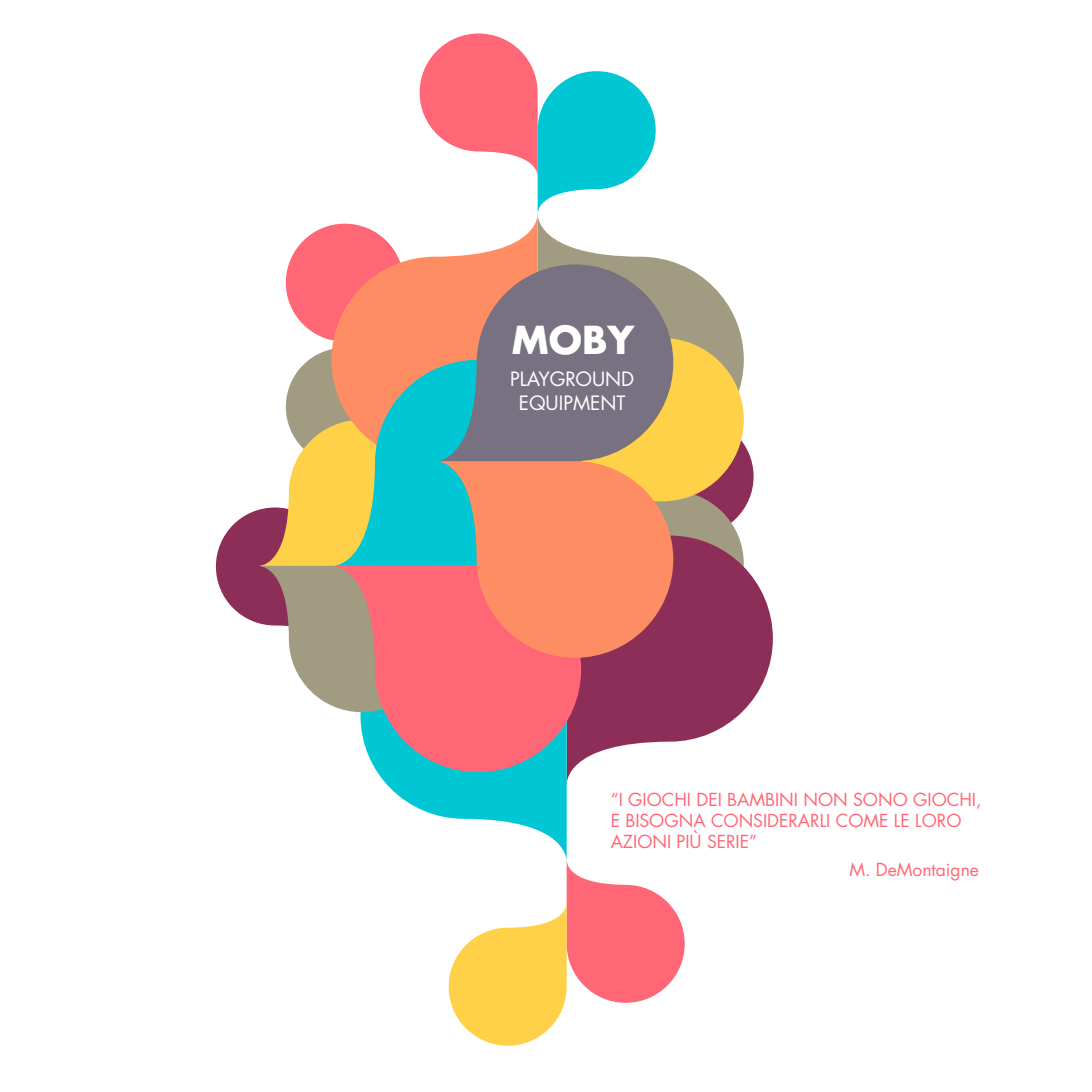
<style>
.page{position:relative;width:1092px;height:1092px;background:#fff}
.page>*{position:absolute;margin:0;border:0;box-sizing:border-box;transform-origin:0 0}
.t1{font:700 37.45px "Futura";color:#fff}
.t2{font:19.25px/23.1px "Futura";letter-spacing:-.005em;color:#fff;text-align:center}
.t3{font:17.5px/21px "Futura";color:#ff6676}
</style>
<div class="page">
<svg style="left:570px;top:578px;width:202px;height:195px"></svg>
<svg style="left:377px;top:772px;width:193px;height:87px"></svg>
<svg style="left:358px;top:712px;width:223px;height:60px;background:#ac8595"></svg>
<svg style="left:216px;top:224px;width:537px;height:488px"></svg>
<svg style="left:435px;top:264px;width:238px;height:201px;background:#8a8180"></svg>
<svg style="left:419px;top:33px;width:236px;height:180px"></svg>
<svg style="left:448px;top:859px;width:236px;height:186px"></svg>
<h1 class="t1" style="left:512px;top:313px;width:124px">MOBY</h1>
<p class="t2" style="left:510px;top:367px;width:125px">PLAYGROUND<br>EQUIPMENT</p>
<p class="t3" style="left:610px;top:788px;width:372px">“I GIOCHI DEI BAMBINI NON SONO GIOCHI,<br>E BISOGNA CONSIDERARLI COME LE LORO<br>AZIONI PIÙ SERIE”</p>
<p class="t3" style="left:849px;top:858px;width:131px">M. DeMontaigne</p>
</div>
